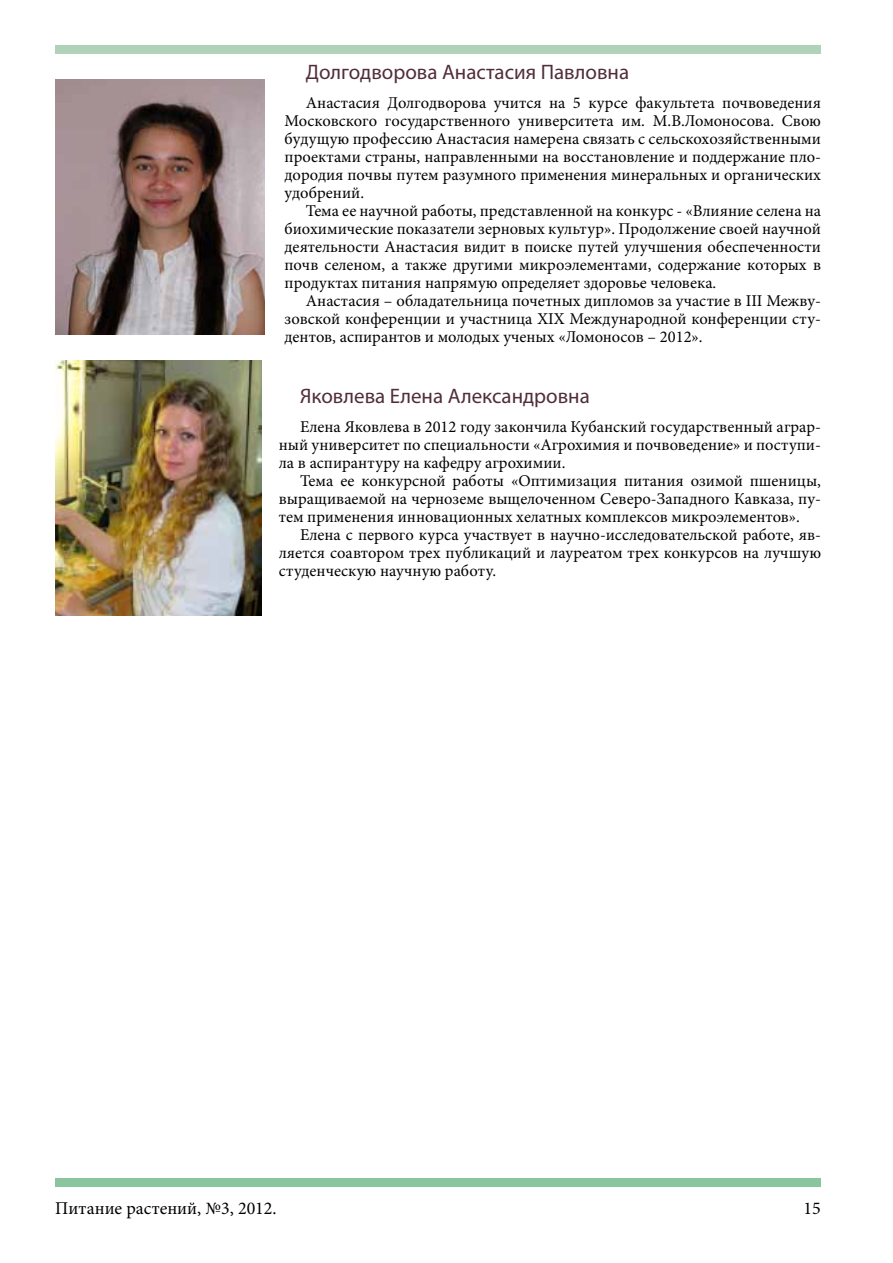
<style>
.page{position:relative;width:893px;height:1263px;background:#fff}
.page>*{position:absolute;margin:0;border:0;box-sizing:border-box;transform-origin:0 0}
.t1{font:21px "Myriad Pro";color:#512e39}
.t2{font:18px "Minion Pro";color:#000}
.t3{font:16.5px/18px "Minion Pro";color:#000;text-align:justify}
</style>
<div class="page">
<div style="left:56px;top:45px;width:764px;height:9px;background:#b0d2b8"></div>
<div style="left:55px;top:1178px;width:766px;height:9px;background:#8bc5a0"></div>
<img style="left:55px;top:79px;width:209px;height:255px">
<img style="left:55px;top:361px;width:206px;height:255px">
<p class="t1" style="left:306px;top:59px;width:325px">Долгодворова Анастасия Павловна</p>
<p class="t3" style="left:285px;top:94px;width:538px;text-indent:21px">Анастасия Долгодворова учится на 5 курсе факультета почвоведения Московского государственного университета им. М.В.Ломоносова. Свою будущую профессию Анастасия намерена связать с сельскохозяйственными проектами страны, направленными на восстановление и поддержание пло&shy;дородия почвы путем разумного применения минеральных и органических удобрений.</p>
<p class="t3" style="left:285px;top:202px;width:538px;text-indent:21px">Тема ее научной работы, представленной на конкурс - «Влияние селена на биохимические показатели зерновых культур». Продолжение своей научной деятельности Анастасия видит в поиске путей улучшения обеспеченности почв селеном, а также другими микроэлементами, содержание которых в продуктах питания напрямую определяет здоровье человека.</p>
<p class="t3" style="left:285px;top:292px;width:538px;text-indent:21px">Анастасия – обладательница почетных дипломов за участие в III Межву&shy;зовской конференции и участница XIX Международной конференции сту&shy;дентов, аспирантов и молодых ученых «Ломоносов – 2012».</p>
<p class="t1" style="left:300px;top:383px;width:291px">Яковлева Елена Александровна</p>
<p class="t3" style="left:279px;top:418px;width:544px;text-indent:21px">Елена Яковлева в 2012 году закончила Кубанский государственный аграр&shy;ный университет по специальности «Агрохимия и почвоведение» и поступи&shy;ла в аспирантуру на кафедру агрохимии.</p>
<p class="t3" style="left:279px;top:472px;width:544px;text-indent:21px">Тема ее конкурсной работы «Оптимизация питания озимой пшеницы, выращиваемой на черноземе выщелоченном Северо-Западного Кавказа, пу&shy;тем применения инновационных хелатных комплексов микроэлементов».</p>
<p class="t3" style="left:279px;top:526px;width:544px;text-indent:21px">Елена с первого курса участвует в научно-исследовательской работе, яв&shy;ляется соавтором трех публикаций и лауреатом трех конкурсов на лучшую студенческую научную работу.</p>
<p class="t2" style="left:55px;top:1196px;width:223px">Питание растений, №3, 2012.</p>
<p class="t2" style="left:803px;top:1196px;width:19px">15</p>
</div>
